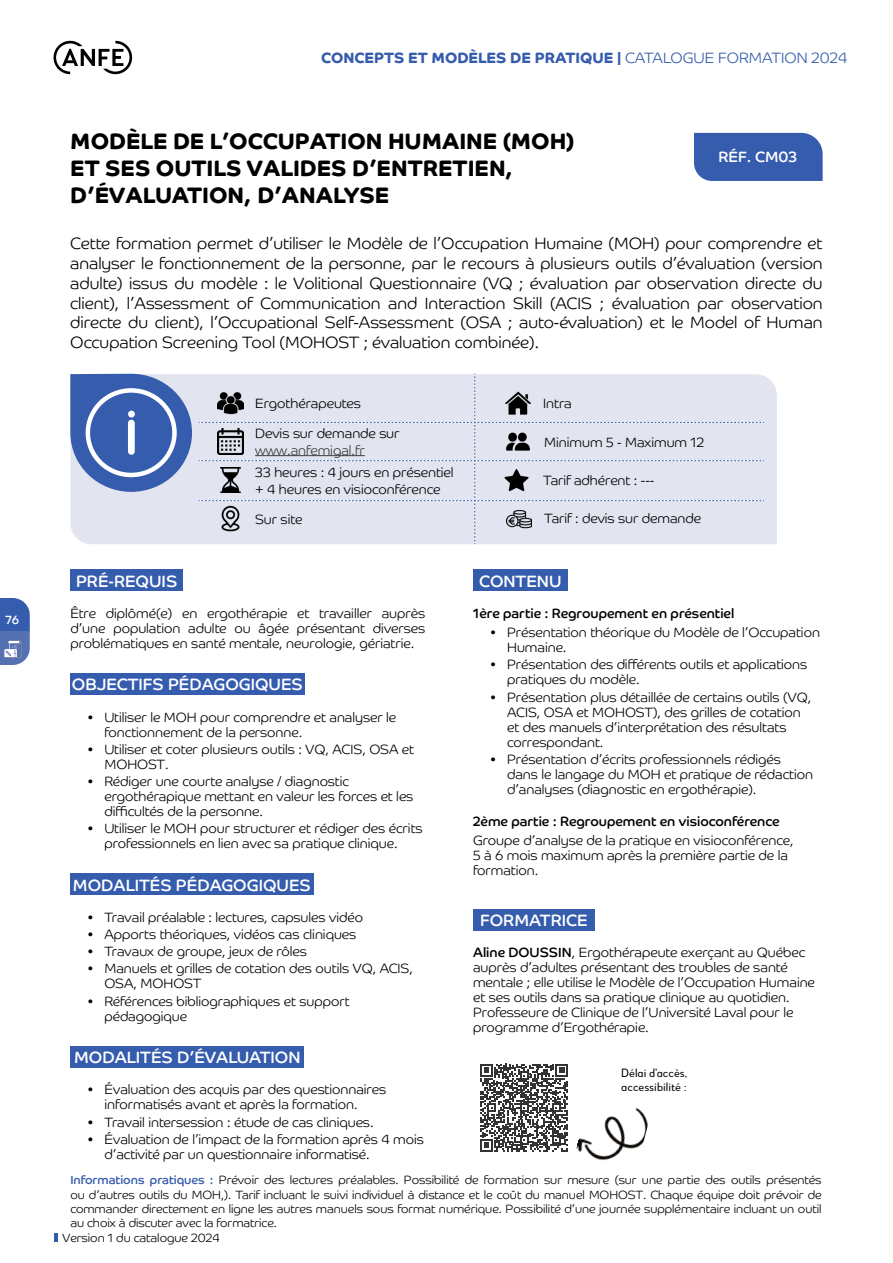
<style>
.page{position:relative;width:893px;height:1263px;background:#fff}
.page>*{position:absolute;margin:0;border:0;box-sizing:border-box;transform-origin:0 0}
.t1{font:700 22.5px/27px "Co Headline";color:#000}
.t2{font:300 16.5px/19.8px "Co Headline";color:#000;text-align:justify}
.t3{font:16.5px "Co Headline";color:#fff}
.t4{font:700 15px "Co Headline";color:#355cad}
.t5{font:15px "Co Headline";color:#fff}
.t6{font:300 13.5px/15px "Co Headline";color:#000}
.t7{font:13.5px "Co Headline";color:#000}
.t8{font:300 13.5px "Co Headline";color:#3c3c3b}
.t9{font:300 12px/14.4px "Co Headline";color:#000;text-align:justify}
.t10{font:12px/14.4px "Woodford Bourne PRO";color:#000}
.t11{font:12px "Co Headline";color:#fff}
.s1{font-weight:300}
.s2{font-weight:400}
.s3{font-weight:400;color:#355cad}
</style>
<div class="page">
<div style="left:694px;top:133px;width:129px;height:48px;background:#355cad"></div>
<div style="left:70px;top:570px;width:113px;height:21px;background:#355cad"></div>
<div style="left:473px;top:570px;width:95px;height:21px;background:#355cad"></div>
<div style="left:473px;top:909px;width:122px;height:21px;background:#355cad"></div>
<div style="left:70px;top:374px;width:707px;height:170px;background:#e2e5ef"></div>
<div style="left:199px;top:374px;width:565px;height:170px;background:#e2e5ef"></div>
<svg style="left:70px;top:374px;width:122px;height:118px;background:#5d7cbc"></svg>
<div style="left:86px;top:388px;width:91px;height:89px;border:4px solid #fff;border-radius:50%"></div>
<div style="left:128px;top:420px;width:7px;height:35px;background:#fff;border-radius:3px"></div>
<div style="left:128px;top:411px;width:7px;height:7px;background:#fff;border-radius:50%"></div>
<img style="left:505px;top:390px;width:25px;height:26px">
<img style="left:218px;top:390px;width:25px;height:26px">
<img style="left:218px;top:429px;width:25px;height:25px">
<img style="left:505px;top:429px;width:25px;height:25px">
<hr style="left:255px;top:455px;width:110px;height:1px;background:#3c3c3b">
<img style="left:218px;top:506px;width:25px;height:25px">
<img style="left:506px;top:506px;width:25px;height:26px">
<img style="left:218px;top:467px;width:25px;height:26px">
<img style="left:504px;top:467px;width:25px;height:26px">
<div style="left:70px;top:674px;width:235px;height:21px;background:#355cad"></div>
<div style="left:70px;top:874px;width:244px;height:21px;background:#355cad"></div>
<div style="left:70px;top:1046px;width:234px;height:21px;background:#355cad"></div>
<svg style="left:480px;top:1064px;width:88px;height:87px"></svg>
<img style="left:576px;top:1108px;width:72px;height:53px">
<svg style="left:54px;top:41px;width:78px;height:33px"></svg>
<svg style="left:0;top:598px;width:30px;height:67px;background:#5271b6"></svg>
<img style="left:4px;top:640px;width:17px;height:17px">
<svg style="left:54px;top:1233px;width:4px;height:9px"></svg>
<p class="t11" style="left:5px;top:612px;width:15px">76</p>
<p class="t4" style="left:321px;top:49px;width:527px">CONCEPTS ET MODÈLES DE PRATIQUE | <span class="s1">CATALOGUE FORMATION 2024</span></p>
<h1 class="t1" style="left:70px;top:128px;width:505px">MODÈLE DE L’OCCUPATION HUMAINE (MOH)<br>ET SES OUTILS VALIDES D’ENTRETIEN,<br>D’ÉVALUATION, D’ANALYSE</h1>
<p class="t5" style="left:718px;top:148px;width:80px">RÉF. CM03</p>
<p class="t2" style="left:70px;top:233px;width:754px">Cette formation permet d’utiliser le Modèle de l’Occupation Humaine (MOH) pour comprendre et analyser le fonctionnement de la personne, par le recours à plusieurs outils d’évaluation (version adulte) issus du modèle : le Volitional Questionnaire (VQ ; évaluation par observation directe du client), l’Assessment of Communication and Interaction Skill (ACIS ; évaluation par observation directe du client), l’Occupational Self-Assessment (OSA ; auto-évaluation) et le Model of Human Occupation Screening Tool (MOHOST ; évaluation combinée).</p>
<p class="t6" style="left:255px;top:396px;width:107px">Ergothérapeutes</p>
<p class="t6" style="left:543px;top:396px;width:30px">Intra</p>
<p class="t6" style="left:255px;top:426px;width:146px">Devis sur demande sur</p>
<p class="t8" style="left:255px;top:442px;width:111px">www.anfemigal.fr</p>
<p class="t6" style="left:544px;top:434px;width:161px">Minimum 5 - Maximum 12</p>
<p class="t6" style="left:255px;top:464px;width:200px;line-height:16.2px">33 heures : 4 jours en présentiel + 4 heures en visioconférence</p>
<p class="t6" style="left:543px;top:473px;width:113px">Tarif adhérent : ---</p>
<p class="t6" style="left:255px;top:511px;width:49px">Sur site</p>
<p class="t6" style="left:544px;top:511px;width:158px">Tarif : devis sur demande</p>
<p class="t3" style="left:76px;top:571px;width:103px">PRÉ-REQUIS</p>
<p class="t6" style="left:70px;top:606px;width:356px;text-align:justify">Être diplômé(e) en ergothérapie et travailler auprès d’une population adulte ou âgée présentant diverses problématiques en santé mentale, neurologie, gériatrie.</p>
<p class="t3" style="left:72px;top:675px;width:233px">OBJECTIFS PÉDAGOGIQUES</p>
<p class="t6" style="left:104px;top:709px;width:293px;text-indent:-17px">• Utiliser le MOH pour comprendre et analyser le fonctionnement de la personne.</p>
<p class="t6" style="left:104px;top:742px;width:311px;text-indent:-17px">• Utiliser et coter plusieurs outils : VQ, ACIS, OSA et<br>MOHOST.</p>
<p class="t6" style="left:104px;top:774px;width:311px;text-indent:-17px">• Rédiger une courte analyse / diagnostic ergothérapique mettant en valeur les forces et les difficultés de la personne.</p>
<p class="t6" style="left:87px;top:821px;width:337px;text-align:center">• Utiliser le MOH pour structurer et rédiger des écrits professionnels en lien avec sa pratique clinique.</p>
<p class="t3" style="left:73px;top:875px;width:239px">MODALITÉS PÉDAGOGIQUES</p>
<p class="t6" style="left:87px;top:910px;width:277px">• Travail préalable : lectures, capsules vidéo</p>
<p class="t6" style="left:87px;top:927px;width:271px">• Apports théoriques, vidéos cas cliniques</p>
<p class="t6" style="left:87px;top:944px;width:221px">• Travaux de groupe, jeux de rôles</p>
<p class="t6" style="left:104px;top:961px;width:310px;text-indent:-17px">• Manuels et grilles de cotation des outils VQ, ACIS,<br>OSA, MOHOST</p>
<p class="t6" style="left:104px;top:993px;width:247px;text-indent:-17px">• Références bibliographiques et support pédagogique</p>
<p class="t3" style="left:74px;top:1047px;width:228px">MODALITÉS D’ÉVALUATION</p>
<p class="t6" style="left:105px;top:1082px;width:283px;text-indent:-17px">• Évaluation des acquis par des questionnaires informatisés avant et après la formation.</p>
<p class="t6" style="left:88px;top:1114px;width:288px">• Travail intersession : étude de cas cliniques.</p>
<p class="t6" style="left:105px;top:1131px;width:321px;text-indent:-17px">• Évaluation de l’impact de la formation après 4 mois d’activité par un questionnaire informatisé.</p>
<p class="t3" style="left:479px;top:571px;width:84px">CONTENU</p>
<p class="t7" style="left:473px;top:605px;width:263px">1ère partie : Regroupement en présentiel</p>
<p class="t6" style="left:507px;top:625px;width:314px;text-indent:-17px">• Présentation théorique du Modèle de l’Occupation<br>Humaine.</p>
<p class="t6" style="left:507px;top:657px;width:302px;text-indent:-17px">• Présentation des différents outils et applications pratiques du modèle.</p>
<p class="t6" style="left:507px;top:689px;width:306px;text-indent:-17px">• Présentation plus détaillée de certains outils (VQ, ACIS, OSA et MOHOST), des grilles de cotation et des manuels d’interprétation des résultats correspondant.</p>
<p class="t6" style="left:507px;top:751px;width:307px;text-indent:-17px">• Présentation d’écrits professionnels rédigés dans le langage du MOH et pratique de rédaction d’analyses (diagnostic en ergothérapie).</p>
<p class="t7" style="left:473px;top:813px;width:308px">2ème partie : Regroupement en visioconférence</p>
<p class="t6" style="left:473px;top:833px;width:322px">Groupe d’analyse de la pratique en visioconférence,<br>5 à 6 mois maximum après la première partie de la formation.</p>
<p class="t3" style="left:480px;top:910px;width:109px">FORMATRICE</p>
<p class="t6" style="left:473px;top:945px;width:343px"><span class="s2">Aline DOUSSIN</span>, Ergothérapeute exerçant au Québec auprès d’adultes présentant des troubles de santé mentale ; elle utilise le Modèle de l’Occupation Humaine et ses outils dans sa pratique clinique au quotidien.<br>Professeure de Clinique de l’Université Laval pour le programme d’Ergothérapie.</p>
<p class="t10" style="left:621px;top:1065px;width:67px">Délai d’accès, accessibilité :</p>
<p class="t9" style="left:70px;top:1172px;width:753px"><span class="s3">Informations pratiques :</span> Prévoir des lectures préalables. Possibilité de formation sur mesure (sur une partie des outils présentés ou d’autres outils du MOH,). Tarif incluant le suivi individuel à distance et le coût du manuel MOHOST. Chaque équipe doit prévoir de commander directement en ligne les autres manuels sous format numérique. Possibilité d’une journée supplémentaire incluant un outil au choix à discuter avec la formatrice.</p>
<p class="t9" style="left:62px;top:1230px;width:159px">Version 1 du catalogue 2024</p>
</div>
